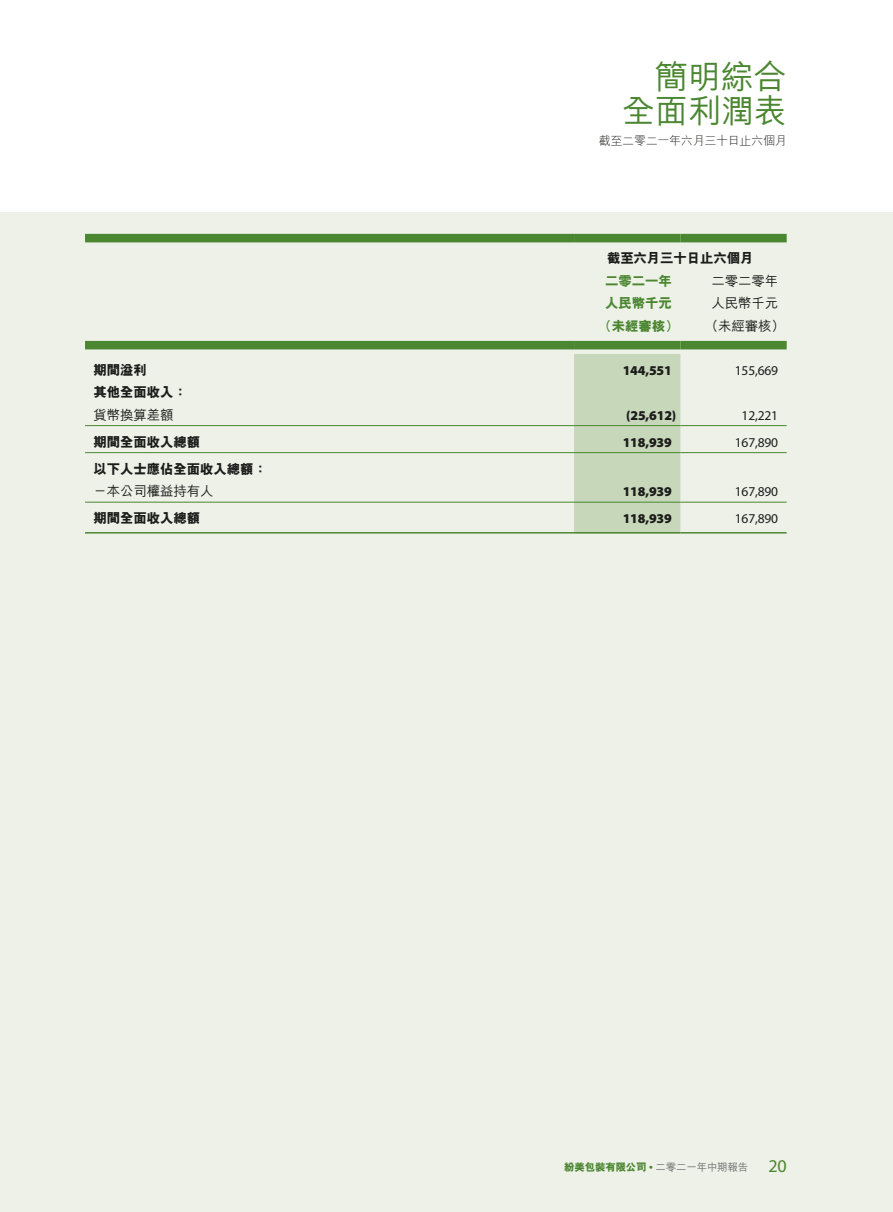
<style>
.page{position:relative;width:893px;height:1212px;background:#fff}
.page>*{position:absolute;margin:0;border:0;box-sizing:border-box;transform-origin:0 0}
.t1{font:500 33px/34.5px "M Hei HK";letter-spacing:-.005em;color:#4b8631;text-align:right}
.t2{font:18px "Myriad Pro";color:#4b8631}
.t3{font:800 13.5px/22.5px "M Hei HK";letter-spacing:-.015em;color:#1c1c1b}
.t4{font:900 13.5px "Myriad Pro";letter-spacing:-.015em;color:#1c1c1b}
.t5{font:13.5px "Myriad Pro";letter-spacing:-.01em;color:#1c1c1b}
.t6{font:500 13.5px "M Hei HK";letter-spacing:-.01em;color:#1c1c1b}
.t7{font:800 13.5px "M Hei HK";letter-spacing:-.015em;color:#4b8631}
.t8{font:300 12px "M Hei HK";letter-spacing:-.025em;color:#1c1c1b}
.t9{font:500 10.5px "M Hei HK";letter-spacing:-.02em;color:#6f6f6f}
.s1{font-weight:800;color:#4b8631}
.s2{font-family:"Myriad Pro";font-weight:900;color:#4b8631}
</style>
<div class="page">
<div style="left:0;top:212px;width:893px;height:1000px;background:#edf1e7"></div>
<div style="left:574px;top:354px;width:106px;height:178px;background:#c7d7ba"></div>
<div style="left:85px;top:234px;width:489px;height:8px;background:#4b8631"></div>
<div style="left:574px;top:234px;width:106px;height:8px;background:#4b8631"></div>
<div style="left:680px;top:234px;width:107px;height:8px;background:#4b8631"></div>
<div style="left:85px;top:341px;width:489px;height:8px;background:#4b8631"></div>
<div style="left:574px;top:341px;width:106px;height:8px;background:#4b8631"></div>
<div style="left:680px;top:341px;width:107px;height:8px;background:#4b8631"></div>
<hr style="left:85px;top:425px;width:489px;height:1px;background:#4b8631">
<hr style="left:574px;top:425px;width:106px;height:1px;background:#4b8631">
<hr style="left:680px;top:425px;width:107px;height:1px;background:#4b8631">
<hr style="left:85px;top:452px;width:489px;height:1px;background:#4b8631">
<hr style="left:574px;top:452px;width:106px;height:1px;background:#4b8631">
<hr style="left:680px;top:452px;width:107px;height:1px;background:#4b8631">
<hr style="left:85px;top:502px;width:489px;height:1px;background:#4b8631">
<hr style="left:574px;top:502px;width:106px;height:1px;background:#4b8631">
<hr style="left:680px;top:502px;width:107px;height:1px;background:#4b8631">
<hr style="left:85px;top:532px;width:489px;height:1px;background:#4b8631">
<hr style="left:574px;top:532px;width:106px;height:1px;background:#4b8631">
<hr style="left:680px;top:532px;width:107px;height:1px;background:#4b8631">
<h1 class="t1" style="left:622px;top:57px;width:166px">簡明綜合全面利潤表</h1>
<p class="t8" style="left:599px;top:132px;width:189px">截至二零二一年六月三十日止六個月</p>
<p class="t3" style="left:607px;top:247px;width:148px">截至六月三十日止六個月</p>
<p class="t6" style="left:711px;top:271px;width:68px">二零二零年</p>
<p class="t7" style="left:605px;top:272px;width:68px">二零二一年</p>
<p class="t7" style="left:605px;top:294px;width:68px">人民幣千元</p>
<p class="t6" style="left:711px;top:293px;width:68px">人民幣千元</p>
<p class="t7" style="left:598px;top:317px;width:82px">（未經審核）</p>
<p class="t6" style="left:705px;top:316px;width:82px">（未經審核(</p>
<p class="t3" style="left:94px;top:359px;width:95px">期間溢利<br>其他全面收入：</p>
<p class="t4" style="left:623px;top:362px;width:51px">144,551</p>
<p class="t5" style="left:735px;top:362px;width:45px">155,669</p>
<p class="t6" style="left:94px;top:405px;width:82px">貨幣換算差額</p>
<p class="t4" style="left:626px;top:407px;width:52px">)25,612(</p>
<p class="t5" style="left:742px;top:407px;width:38px">12,221</p>
<p class="t3" style="left:94px;top:428px;width:175px;line-height:27px">期間全面收入總額<br>以下人士應佔全面收入總額：</p>
<p class="t4" style="left:623px;top:434px;width:51px">118,939</p>
<p class="t5" style="left:735px;top:434px;width:45px">167,890</p>
<p class="t6" style="left:94px;top:481px;width:122px">－本公司權益持有人</p>
<p class="t4" style="left:623px;top:484px;width:51px">118,939</p>
<p class="t5" style="left:735px;top:483px;width:45px">167,890</p>
<p class="t3" style="left:94px;top:507px;width:108px">期間全面收入總額</p>
<p class="t4" style="left:623px;top:511px;width:51px">118,939</p>
<p class="t5" style="left:735px;top:510px;width:45px">167,890</p>
<p class="t9" style="left:564px;top:1159px;width:186px"><span class="s1">紛美包裝有限公司</span> <span class="s2">•</span> 二零二一年中期報告</p>
<h2 class="t2" style="left:768px;top:1156px;width:20px">20</h2>
</div>
